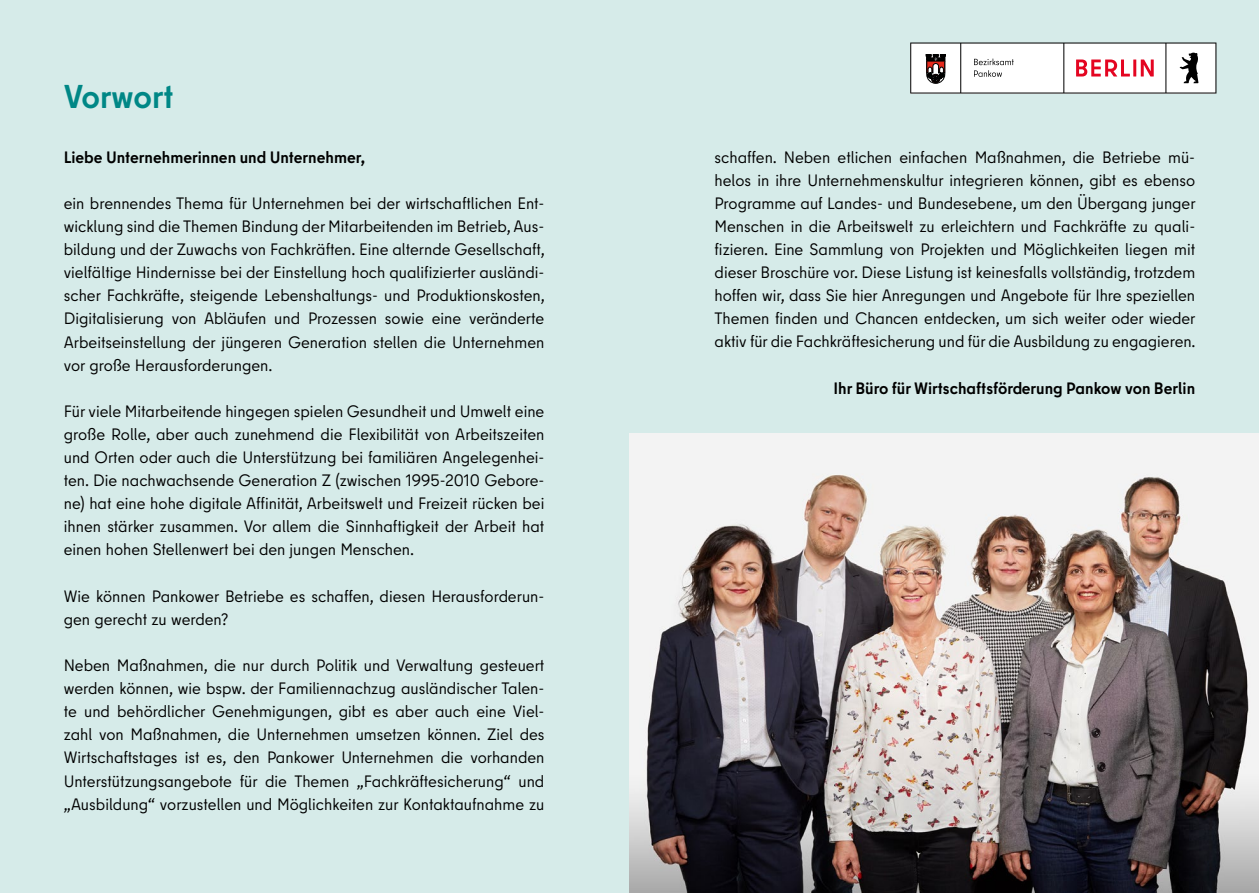
<style>
.page{position:relative;width:1259px;height:893px;background:#d6ebe9}
.page>*{position:absolute;margin:0;border:0;box-sizing:border-box;transform-origin:0 0}
.t1{font:700 33px "Berlin Type";color:#008786}
.t2{font:16.5px/23.1px "Berlin Type";color:#000;text-align:justify}
.t3{font:700 16.5px "Berlin Type";color:#000}
</style>
<div class="page">
<img style="left:629px;top:434px;width:630px;height:459px">
<svg style="left:910px;top:43px;width:306px;height:51px;background:#e4dadb"></svg>
<h1 class="t1" style="left:64px;top:75px;width:111px">Vorwort</h1>
<p class="t3" style="left:64px;top:146px;width:303px">Liebe Unternehmerinnen und Unternehmer,</p>
<p class="t2" style="left:64px;top:192px;width:482px">ein brennendes Thema für Unternehmen bei der wirtschaftlichen Ent&shy;wicklung sind die Themen Bindung der Mitarbeitenden im Betrieb, Aus&shy;bildung und der Zuwachs von Fachkräften. Eine alternde Gesellschaft, vielfältige Hindernisse bei der Einstellung hoch qualifizierter ausländi&shy;scher Fachkräfte, steigende Lebenshaltungs- und Produktionskosten, Digitalisierung von Abläufen und Prozessen sowie eine veränderte Arbeitseinstellung der jüngeren Generation stellen die Unternehmen vor große Herausforderungen.</p>
<p class="t2" style="left:64px;top:400px;width:482px">Für viele Mitarbeitende hingegen spielen Gesundheit und Umwelt eine große Rolle, aber auch zunehmend die Flexibilität von Arbeitszeiten und Orten oder auch die Unterstützung bei familiären Angelegenhei&shy;ten. Die nachwachsende Generation Z (zwischen 1995-2010 Gebore&shy;ne) hat eine hohe digitale Affinität, Arbeitswelt und Freizeit rücken bei ihnen stärker zusammen. Vor allem die Sinnhaftigkeit der Arbeit hat einen hohen Stellenwert bei den jungen Menschen.</p>
<p class="t2" style="left:64px;top:584px;width:482px">Wie können Pankower Betriebe es schaffen, diesen Herausforderun&shy;gen gerecht zu werden?</p>
<p class="t2" style="left:64px;top:654px;width:482px">Neben Maßnahmen, die nur durch Politik und Verwaltung gesteuert werden können, wie bspw. der Familiennachzug ausländischer Talen&shy;te und behördlicher Genehmigungen, gibt es aber auch eine Viel&shy;zahl von Maßnahmen, die Unternehmen umsetzen können. Ziel des Wirtschaftstages ist es, den Pankower Unternehmen die vorhanden Unterstützungsangebote für die Themen „Fachkräftesicherung“ und „Ausbildung“ vorzustellen und Möglichkeiten zur Kontaktaufnahme zu</p>
<p class="t2" style="left:714px;top:145px;width:482px">schaffen. Neben etlichen einfachen Maßnahmen, die Betriebe mü&shy;helos in ihre Unternehmenskultur integrieren können, gibt es ebenso Programme auf Landes- und Bundesebene, um den Übergang junger Menschen in die Arbeitswelt zu erleichtern und Fachkräfte zu quali&shy;fizieren. Eine Sammlung von Projekten und Möglichkeiten liegen mit dieser Broschüre vor. Diese Listung ist keinesfalls vollständig, trotzdem hoffen wir, dass Sie hier Anregungen und Angebote für Ihre speziellen Themen finden und Chancen entdecken, um sich weiter oder wieder aktiv für die Fachkräftesicherung und für die Ausbildung zu engagieren.</p>
<p class="t3" style="left:833px;top:377px;width:363px">Ihr Büro für Wirtschaftsförderung Pankow von Berlin</p>
</div>
